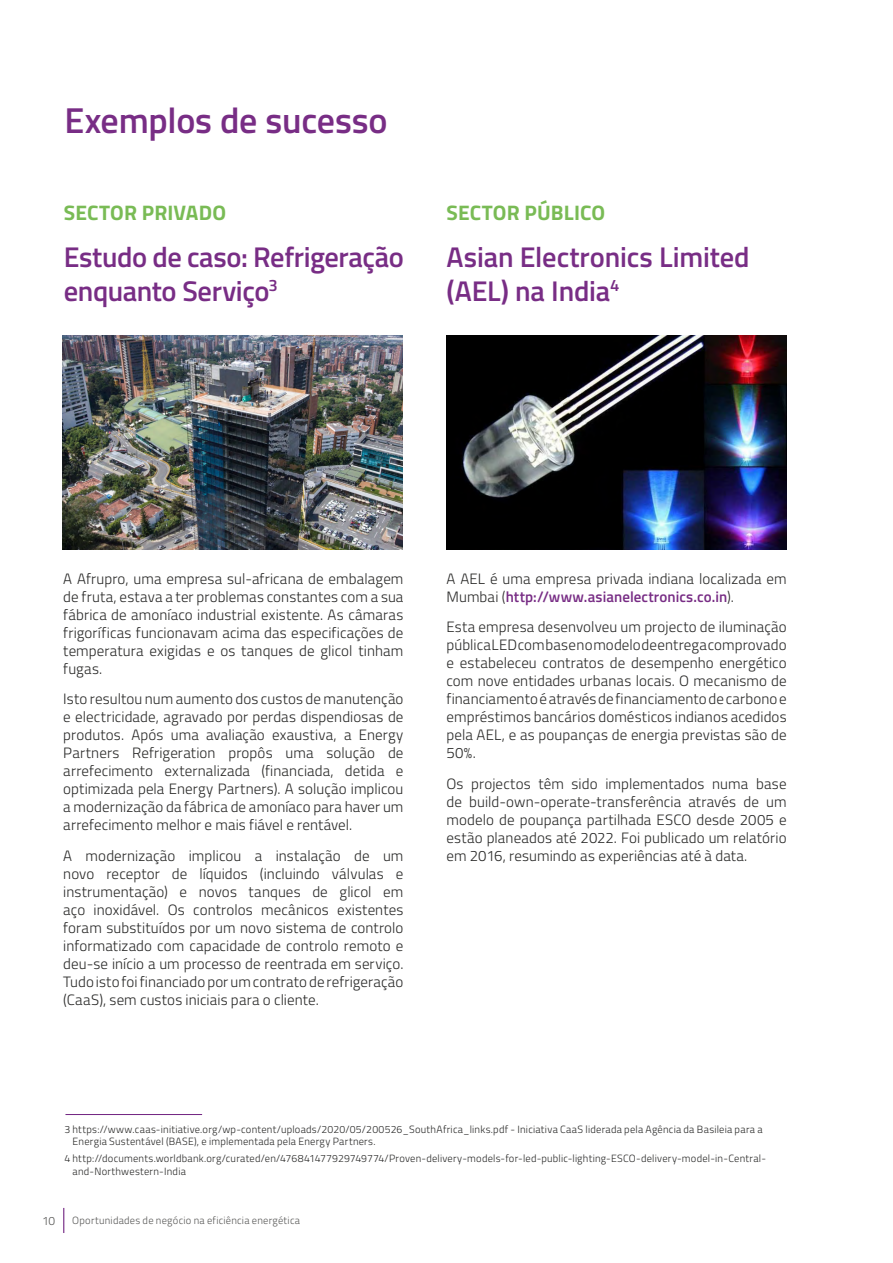
<style>
.page{position:relative;width:893px;height:1263px;background:#fff}
.page>*{position:absolute;margin:0;border:0;box-sizing:border-box;transform-origin:0 0}
.TIT{font:600 36px "Titillium";letter-spacing:-.005em;color:#782d85}
.Subt{font:600 28.5px/34.2px "Titillium";letter-spacing:-.01em;color:#782d85}
.Subt_02{font:700 21px "Titillium";letter-spacing:.005em;color:#79bb55}
.TXT{font:300 15px/18px "Titillium";letter-spacing:.005em;color:#282827;text-align:justify}
.t1{font:300 12px "Titillium";color:#575756}
.Refer{font:300 10.5px/12.6px "Titillium";letter-spacing:.02em;color:#282827}
.t2{font:300 10.5px "Titillium";letter-spacing:.02em;color:#575756}
.s1{font-weight:600;color:#782d85}
</style>
<div class="page">
<hr style="left:65px;top:1114px;width:137px;height:1px;background:#712381">
<img style="left:446px;top:336px;width:341px;height:213px">
<img style="left:63px;top:336px;width:340px;height:213px">
<svg style="left:63px;top:1208px;width:1px;height:25px"></svg>
<p class="TIT" style="left:64px;top:94px;width:325px">Exemplos de sucesso</p>
<p class="Subt_02" style="left:64px;top:196px;width:164px">SECTOR PRIVADO</p>
<p class="Subt" style="left:64px;top:238px;width:342px">Estudo de caso: Refrigeração enquanto Serviço<sup>3</sup></p>
<p class="Subt_02" style="left:447px;top:196px;width:160px">SECTOR PÚBLICO</p>
<p class="Subt" style="left:446px;top:238px;width:305px">Asian Electronics Limited (AEL) na India<sup>4</sup></p>
<p class="TXT" style="left:63px;top:568px;width:342px">A Afrupro, uma empresa sul-africana de embalagem de fruta, estava a ter problemas constantes com a sua fábrica de amoníaco industrial existente. As câmaras frigoríficas funcionavam acima das especificações de temperatura exigidas e os tanques de glicol tinham fugas.</p>
<p class="TXT" style="left:63px;top:689px;width:342px">Isto resultou num aumento dos custos de manutenção e electricidade, agravado por perdas dispendiosas de produtos. Após uma avaliação exaustiva, a Energy Partners Refrigeration propôs uma solução de arrefecimento externalizada (financiada, detida e optimizada pela Energy Partners). A solução implicou a modernização da fábrica de amoníaco para haver um arrefecimento melhor e mais fiável e rentável.</p>
<p class="TXT" style="left:63px;top:846px;width:342px">A modernização implicou a instalação de um novo receptor de líquidos (incluindo válvulas e instrumentação) e novos tanques de glicol em aço inoxidável. Os controlos mecânicos existentes foram substituídos por um novo sistema de controlo informatizado com capacidade de controlo remoto e deu-se início a um processo de reentrada em serviço.<br>Tudo isto foi financiado por um contrato de refrigeração (CaaS), sem custos iniciais para o cliente.</p>
<p class="TXT" style="left:446px;top:568px;width:342px">A AEL é uma empresa privada indiana localizada em<br>Mumbai (<span class="s1">http://www.asianelectronics.co.in</span>).</p>
<p class="TXT" style="left:446px;top:617px;width:342px">Esta empresa desenvolveu um projecto de iluminação pública LED com base no modelo de entrega comprovado e estabeleceu contratos de desempenho energético com nove entidades urbanas locais. O mecanismo de financiamento é através de financiamento de carbono e empréstimos bancários domésticos indianos acedidos pela AEL, e as poupanças de energia previstas são de 50%.</p>
<p class="TXT" style="left:446px;top:774px;width:342px">Os projectos têm sido implementados numa base de build-own-operate-transferência através de um modelo de poupança partilhada ESCO desde 2005 e estão planeados até 2022. Foi publicado um relatório em 2016, resumindo as experiências até à data.</p>
<p class="Refer" style="left:73px;top:1122px;width:692px;text-indent:-8px">3 https://www.caas-initiative.org/wp-content/uploads/2020/05/200526_SouthAfrica_links.pdf - Iniciativa CaaS liderada pela Agência da Basileia para a<br>Energia Sustentável (BASE), e implementada pela Energy Partners.</p>
<p class="Refer" style="left:73px;top:1151px;width:695px;text-indent:-8px">4 http://documents.worldbank.org/curated/en/476841477929749774/Proven-delivery-models-for-led-public-lighting-ESCO-delivery-model-in-Central&shy;and-Northwestern-India</p>
<p class="t1" style="left:42px;top:1212px;width:15px">10</p>
<p class="t2" style="left:72px;top:1213px;width:229px">Oportunidades de negócio na eficiência energética</p>
</div>
